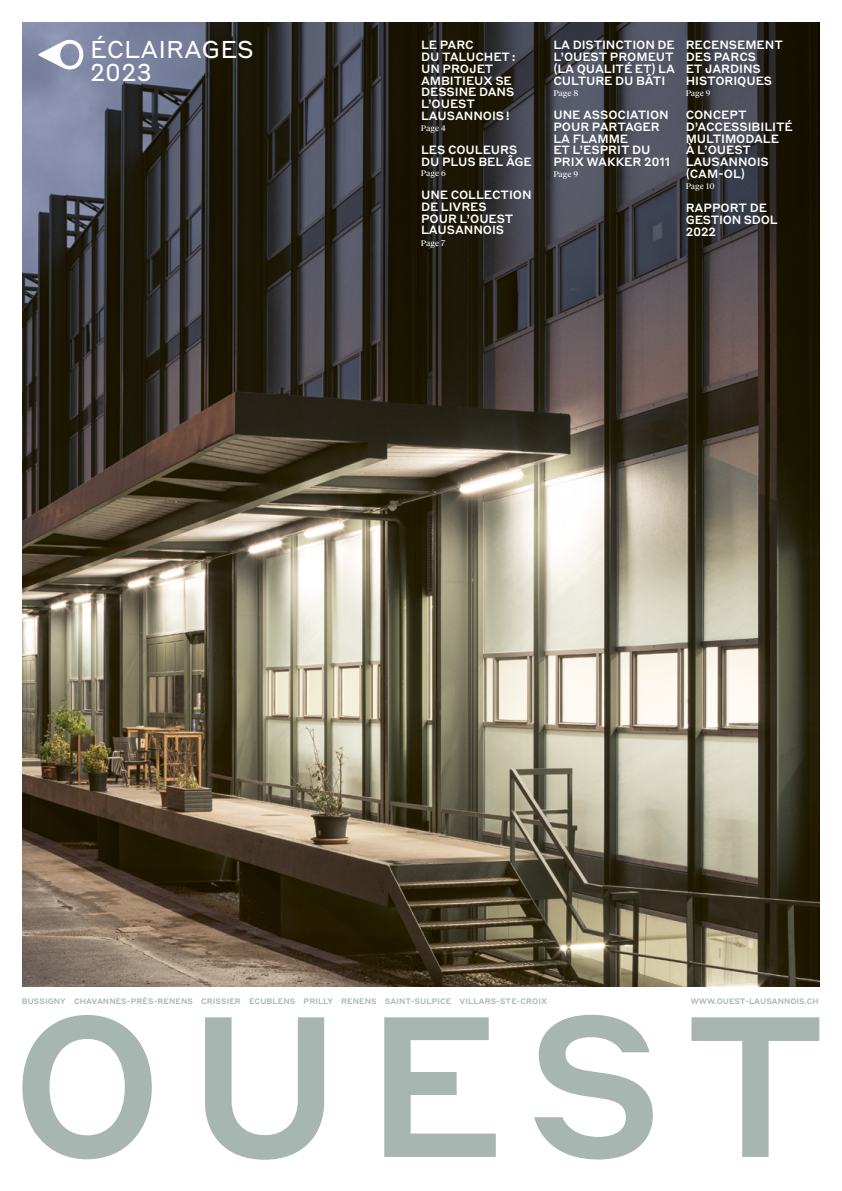
<style>
.page{position:relative;width:842px;height:1191px;background:#fff}
.page>*{position:absolute;margin:0;border:0;box-sizing:border-box;transform-origin:0 0}
.t1{font:24px/23px "Styrene B Alt";color:#fff}
.t2{font:500 11.8px/11.8px "Styrene B Alt";letter-spacing:-.01em;color:#fff}
.t3{font:7.9px "Suisse Works";letter-spacing:-.01em;color:#fff}
.t4{font:500 7.8px "Styrene B Alt";letter-spacing:.005em;color:#a7b6b1}
</style>
<div class="page">
<img style="left:23px;top:23px;width:796px;height:963px">
<svg style="left:38px;top:40px;width:45px;height:30px"></svg>
<svg style="left:22px;top:1014px;width:797px;height:145px"></svg>
<h1 class="t1" style="left:90px;top:36px;width:165px">ÉCLAIRAGES<br>2023</h1>
<p class="t2" style="left:421px;top:38px;width:96px">LE PARC<br>DU TALUCHET :<br>UN PROJET<br>AMBITIEUX SE<br>DESSINE DANS<br>L’OUEST<br>LAUSANNOIS !</p>
<p class="t3" style="left:421px;top:124px;width:26px">Page 4</p>
<p class="t2" style="left:421px;top:143px;width:112px">LES COULEURS<br>DU PLUS BEL ÂGE</p>
<p class="t3" style="left:421px;top:168px;width:26px">Page 6</p>
<p class="t2" style="left:421px;top:188px;width:112px">UNE COLLECTION<br>DE LIVRES<br>POUR L’OUEST<br>LAUSANNOIS</p>
<p class="t3" style="left:421px;top:238px;width:26px">Page 7</p>
<p class="t2" style="left:553px;top:38px;width:123px;text-align:justify">LA DISTINCTION DE L’OUEST PROMEUT (LA QUALITÉ ET) LA CULTURE DU BÂTI</p>
<p class="t3" style="left:553px;top:88px;width:27px">Page 8</p>
<p class="t2" style="left:553px;top:108px;width:118px">UNE ASSOCIATION<br>POUR PARTAGER<br>LA FLAMME<br>ET L’ESPRIT DU<br>PRIX WAKKER 2011</p>
<p class="t3" style="left:553px;top:170px;width:26px">Page 9</p>
<p class="t2" style="left:686px;top:38px;width:99px">RECENSEMENT<br>DES PARCS<br>ET JARDINS<br>HISTORIQUES</p>
<p class="t3" style="left:686px;top:88px;width:26px">Page 9</p>
<p class="t2" style="left:686px;top:108px;width:109px">CONCEPT<br>D’ACCESSIBILITÉ<br>MULTIMODALE<br>À L’OUEST<br>LAUSANNOIS (CAM-OL)</p>
<p class="t3" style="left:686px;top:181px;width:30px">Page 10</p>
<p class="t2" style="left:686px;top:201px;width:94px">RAPPORT DE<br>GESTION SDOL<br>2022</p>
<p class="t4" style="left:22px;top:994px;width:527px">BUSSIGNY CHAVANNES-PRÈS-RENENS CRISSIER ECUBLENS PRILLY RENENS SAINT-SULPICE VILLARS-STE-CROIX</p>
<p class="t4" style="left:691px;top:994px;width:130px">WWW.OUEST-LAUSANNOIS.CH</p>
</div>
